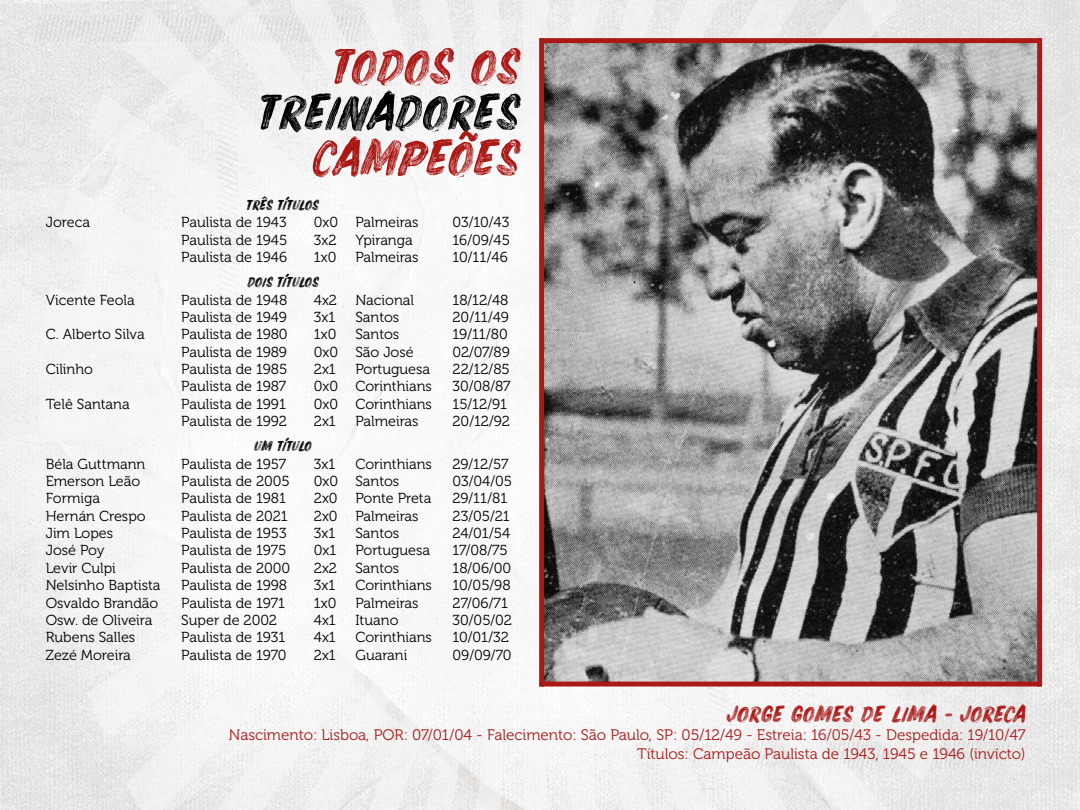
<style>
.page{position:relative;width:1080px;height:810px;background:#fff}
.page>*{position:absolute;margin:0;border:0;box-sizing:border-box;transform-origin:0 0}
.t1{font:50.3px "Fierce Vector";letter-spacing:-.03em;color:#000}
.t2{font:50.3px "Fierce Vector";letter-spacing:-.035em;color:#ab1916}
.t3{font:50.3px "Fierce Vector";letter-spacing:-.01em;color:#ab1916}
.t4{font:22.9px "Fierce Vector";color:#ab1916}
.t5{font:15.2px/18.3px "Museo 300";color:#ab1916;text-align:right}
.t6{font:14.5px "Museo 300";color:#000}
.t7{font:14.5px "Fierce Vector";color:#000}
</style>
<div class="page">
<img style="left:0;top:0;width:1080px;height:810px">
<img style="left:544px;top:43px;width:493px;height:639px">
<div style="left:539px;top:682px;width:502px;height:5px;background:#ab1916"></div>
<div style="left:540px;top:38px;width:501px;height:5px;background:#ab1916"></div>
<div style="left:539px;top:38px;width:5px;height:649px;background:#ab1916"></div>
<div style="left:1037px;top:38px;width:5px;height:649px;background:#ab1916"></div>
<h1 class="t3" style="left:334px;top:30px;width:188px">TODOS OS</h1>
<h1 class="t1" style="left:261px;top:75px;width:262px">TREINADORES</h1>
<h1 class="t2" style="left:313px;top:121px;width:210px">CAMPEÕES</h1>
<p class="t7" style="left:247px;top:194px;width:74px">TRÊS TÍTULOS</p>
<p class="t6" style="left:46px;top:215px;width:46px">Joreca</p>
<p class="t6" style="left:181px;top:215px;width:107px">Paulista de 1943</p>
<p class="t6" style="left:314px;top:215px;width:106px">0x0 Palmeiras</p>
<p class="t6" style="left:453px;top:215px;width:58px">03/10/43</p>
<p class="t6" style="left:181px;top:232px;width:107px">Paulista de 1945</p>
<p class="t6" style="left:314px;top:232px;width:24px">3x2</p>
<p class="t6" style="left:355px;top:232px;width:59px">Ypiranga</p>
<p class="t6" style="left:453px;top:232px;width:59px">16/09/45</p>
<p class="t6" style="left:181px;top:249px;width:107px">Paulista de 1946</p>
<p class="t6" style="left:314px;top:249px;width:24px">1x0</p>
<p class="t6" style="left:355px;top:249px;width:65px">Palmeiras</p>
<p class="t6" style="left:453px;top:249px;width:57px">10/11/46</p>
<p class="t7" style="left:247px;top:272px;width:73px">DOIS TÍTULOS</p>
<p class="t6" style="left:46px;top:292px;width:91px">Vicente Feola</p>
<p class="t6" style="left:181px;top:292px;width:107px">Paulista de 1948</p>
<p class="t6" style="left:314px;top:292px;width:25px">4x2</p>
<p class="t6" style="left:355px;top:292px;width:60px">Nacional</p>
<p class="t6" style="left:453px;top:292px;width:57px">18/12/48</p>
<p class="t6" style="left:181px;top:309px;width:107px">Paulista de 1949</p>
<p class="t6" style="left:314px;top:309px;width:23px">3x1</p>
<p class="t6" style="left:355px;top:309px;width:45px">Santos</p>
<p class="t6" style="left:453px;top:309px;width:58px">20/11/49</p>
<p class="t6" style="left:46px;top:327px;width:101px">C. Alberto Silva</p>
<p class="t6" style="left:181px;top:327px;width:108px">Paulista de 1980</p>
<p class="t6" style="left:314px;top:327px;width:24px">1x0</p>
<p class="t6" style="left:355px;top:327px;width:45px">Santos</p>
<p class="t6" style="left:453px;top:327px;width:57px">19/11/80</p>
<p class="t6" style="left:181px;top:344px;width:107px">Paulista de 1989</p>
<p class="t6" style="left:314px;top:344px;width:101px">0x0 São José</p>
<p class="t6" style="left:453px;top:344px;width:59px">02/07/89</p>
<p class="t6" style="left:46px;top:361px;width:49px">Cilinho</p>
<p class="t6" style="left:181px;top:361px;width:108px">Paulista de 1985</p>
<p class="t6" style="left:314px;top:361px;width:23px">2x1</p>
<p class="t6" style="left:355px;top:361px;width:76px">Portuguesa</p>
<p class="t6" style="left:453px;top:361px;width:59px">22/12/85</p>
<p class="t6" style="left:181px;top:379px;width:107px">Paulista de 1987</p>
<p class="t6" style="left:314px;top:379px;width:120px">0x0 Corinthians</p>
<p class="t6" style="left:453px;top:379px;width:60px">30/08/87</p>
<p class="t6" style="left:46px;top:396px;width:86px">Telê Santana</p>
<p class="t6" style="left:181px;top:396px;width:106px">Paulista de 1991</p>
<p class="t6" style="left:314px;top:396px;width:120px">0x0 Corinthians</p>
<p class="t6" style="left:453px;top:396px;width:56px">15/12/91</p>
<p class="t6" style="left:181px;top:413px;width:107px">Paulista de 1992</p>
<p class="t6" style="left:314px;top:413px;width:23px">2x1</p>
<p class="t6" style="left:355px;top:413px;width:65px">Palmeiras</p>
<p class="t6" style="left:453px;top:413px;width:59px">20/12/92</p>
<p class="t7" style="left:255px;top:435px;width:59px">UM TÍTULO</p>
<p class="t6" style="left:46px;top:456px;width:101px">Béla Guttmann</p>
<p class="t6" style="left:181px;top:456px;width:106px">Paulista de 1957</p>
<p class="t6" style="left:314px;top:456px;width:23px">3x1</p>
<p class="t6" style="left:355px;top:456px;width:78px">Corinthians</p>
<p class="t6" style="left:453px;top:456px;width:57px">29/12/57</p>
<p class="t6" style="left:46px;top:473px;width:96px">Emerson Leão</p>
<p class="t6" style="left:181px;top:473px;width:110px">Paulista de 2005</p>
<p class="t6" style="left:314px;top:473px;width:87px">0x0 Santos</p>
<p class="t6" style="left:453px;top:473px;width:61px">03/04/05</p>
<p class="t6" style="left:46px;top:490px;width:56px">Formiga</p>
<p class="t6" style="left:181px;top:490px;width:106px">Paulista de 1981</p>
<p class="t6" style="left:314px;top:490px;width:119px">2x0 Ponte Preta</p>
<p class="t6" style="left:453px;top:490px;width:56px">29/11/81</p>
<p class="t6" style="left:46px;top:508px;width:102px">Hernán Crespo</p>
<p class="t6" style="left:181px;top:508px;width:108px">Paulista de 2021</p>
<p class="t6" style="left:314px;top:508px;width:106px">2x0 Palmeiras</p>
<p class="t6" style="left:453px;top:508px;width:59px">23/05/21</p>
<p class="t6" style="left:46px;top:525px;width:69px">Jim Lopes</p>
<p class="t6" style="left:181px;top:525px;width:107px">Paulista de 1953</p>
<p class="t6" style="left:314px;top:525px;width:23px">3x1</p>
<p class="t6" style="left:355px;top:525px;width:45px">Santos</p>
<p class="t6" style="left:453px;top:525px;width:59px">24/01/54</p>
<p class="t6" style="left:46px;top:543px;width:60px">José Poy</p>
<p class="t6" style="left:181px;top:543px;width:107px">Paulista de 1975</p>
<p class="t6" style="left:314px;top:543px;width:24px">0x1</p>
<p class="t6" style="left:355px;top:543px;width:76px">Portuguesa</p>
<p class="t6" style="left:453px;top:543px;width:57px">17/08/75</p>
<p class="t6" style="left:46px;top:560px;width:72px">Levir Culpi</p>
<p class="t6" style="left:181px;top:560px;width:110px">Paulista de 2000</p>
<p class="t6" style="left:314px;top:560px;width:25px">2x2</p>
<p class="t6" style="left:355px;top:560px;width:45px">Santos</p>
<p class="t6" style="left:453px;top:560px;width:60px">18/06/00</p>
<p class="t6" style="left:46px;top:577px;width:116px">Nelsinho Baptista</p>
<p class="t6" style="left:181px;top:577px;width:107px">Paulista de 1998</p>
<p class="t6" style="left:314px;top:577px;width:23px">3x1</p>
<p class="t6" style="left:355px;top:577px;width:78px">Corinthians</p>
<p class="t6" style="left:453px;top:577px;width:60px">10/05/98</p>
<p class="t6" style="left:46px;top:595px;width:114px">Osvaldo Brandão</p>
<p class="t6" style="left:181px;top:595px;width:105px">Paulista de 1971</p>
<p class="t6" style="left:314px;top:595px;width:24px">1x0</p>
<p class="t6" style="left:355px;top:595px;width:65px">Palmeiras</p>
<p class="t6" style="left:453px;top:595px;width:57px">27/06/71</p>
<p class="t6" style="left:46px;top:612px;width:108px">Osw. de Oliveira</p>
<p class="t6" style="left:181px;top:612px;width:97px">Super de 2002</p>
<p class="t6" style="left:314px;top:612px;width:23px">4x1</p>
<p class="t6" style="left:355px;top:612px;width:45px">Ituano</p>
<p class="t6" style="left:453px;top:612px;width:61px">30/05/02</p>
<p class="t6" style="left:46px;top:629px;width:91px">Rubens Salles</p>
<p class="t6" style="left:181px;top:629px;width:106px">Paulista de 1931</p>
<p class="t6" style="left:314px;top:629px;width:23px">4x1</p>
<p class="t6" style="left:355px;top:629px;width:78px">Corinthians</p>
<p class="t6" style="left:453px;top:629px;width:58px">10/01/32</p>
<p class="t6" style="left:46px;top:647px;width:87px">Zezé Moreira</p>
<p class="t6" style="left:181px;top:647px;width:107px">Paulista de 1970</p>
<p class="t6" style="left:314px;top:647px;width:23px">2x1</p>
<p class="t6" style="left:355px;top:647px;width:53px">Guarani</p>
<p class="t6" style="left:453px;top:647px;width:61px">09/09/70</p>
<h2 class="t4" style="left:727px;top:697px;width:300px">JORGE GOMES DE LIMA - JORECA</h2>
<p class="t5" style="left:229px;top:726px;width:798px">Nascimento: Lisboa, POR: 07/01/04 - Falecimento: São Paulo, SP: 05/12/49 - Estreia: 16/05/43 - Despedida: 19/10/47<br>Títulos: Campeão Paulista de 1943, 1945 e 1946 (invícto)</p>
</div>
